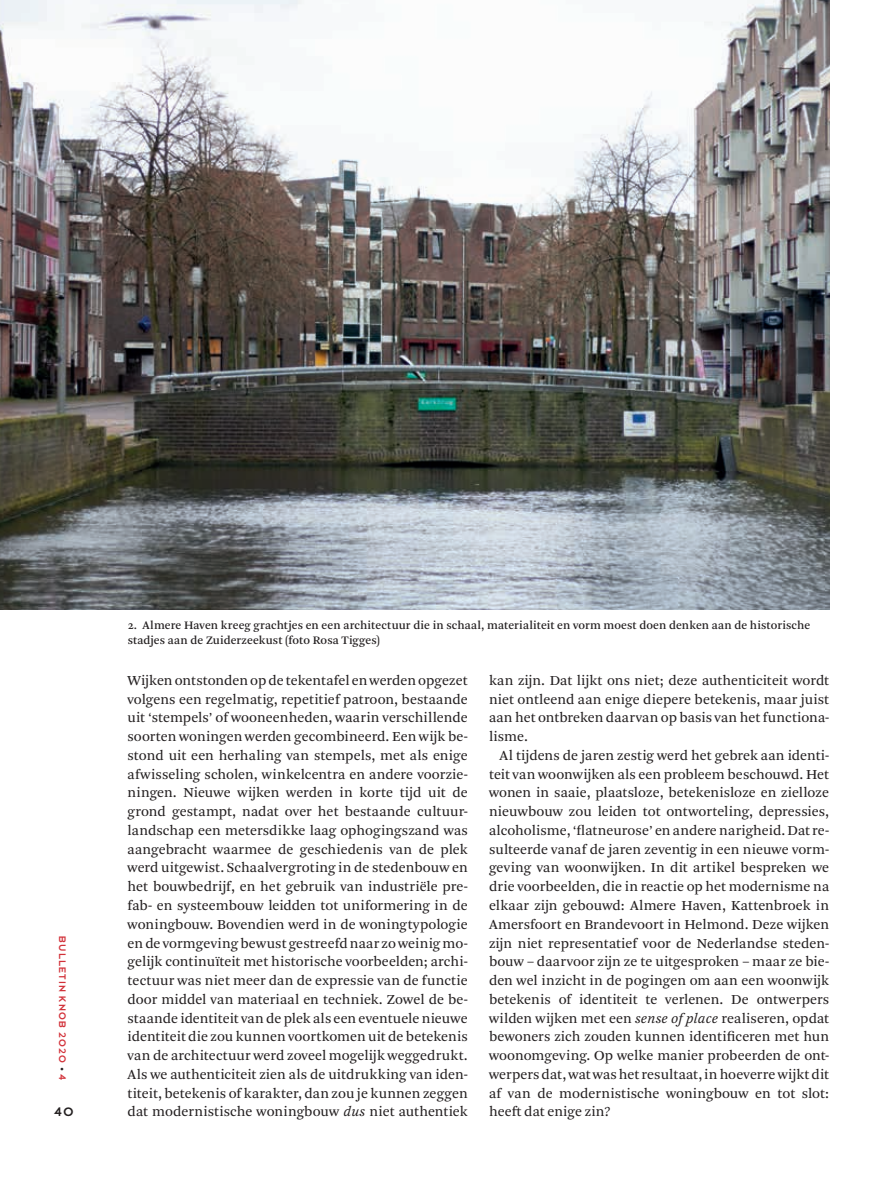
<style>
.page{position:relative;width:893px;height:1191px;background:#fff}
.page>*{position:absolute;margin:0;border:0;box-sizing:border-box;transform-origin:0 0}
.t1{font:14.4px/18.8px "Arnhem Pro Blond";letter-spacing:.005em;color:#231f20;text-align:justify}
.t2{font:13.5px "Dessau Pro";color:#231f20}
.t3{font:12px/15.8px "Arnhem Pro";letter-spacing:.01em;color:#231f20}
.t4{font:10.5px "Dessau Pro";letter-spacing:.11em;color:#d23139}
.s1{font-size:8.25px;color:#231f20}
.s2{font-style:italic}
</style>
<div class="page">
<img style="left:0;top:0;width:829px;height:610px">
<p class="t4" style="left:68px;top:936px;width:145px;rotate:90deg">BULLETIN KNOB 2020 <span class="s1">•</span> 4</p>
<p class="t2" style="left:54px;top:1105px;width:21px">40</p>
<p class="t3" style="left:128px;top:617px;width:684px">2. Almere Haven kreeg grachtjes en een architectuur die in schaal, materialiteit en vorm moest doen denken aan de historische stadjes aan de Zuiderzeekust (foto Rosa Tigges)</p>
<p class="t1" style="left:128px;top:671px;width:342px">Wijken ontstonden op de tekentafel en werden opgezet volgens een regelmatig, repetitief patroon, bestaande uit ‘stempels’ of wooneenheden, waarin verschillende soorten woningen werden gecombineerd. Een wijk be&shy;stond uit een herhaling van stempels, met als enige afwisseling scholen, winkelcentra en andere voorzie&shy;ningen. Nieuwe wijken werden in korte tijd uit de grond gestampt, nadat over het bestaande cultuur&shy;landschap een metersdikke laag ophogingszand was aangebracht waarmee de geschiedenis van de plek werd uitgewist. Schaalvergroting in de stedenbouw en het bouwbedrijf, en het gebruik van industriële pre&shy;fab- en systeembouw leidden tot uniformering in de woningbouw. Bovendien werd in de woningtypologie en de vormgeving bewust gestreefd naar zo weinig mo&shy;gelijk continuïteit met historische voorbeelden; archi&shy;tectuur was niet meer dan de expressie van de functie door middel van materiaal en techniek. Zowel de be&shy;staande identiteit van de plek als een eventuele nieuwe identiteit die zou kunnen voortkomen uit de betekenis van de architectuur werd zoveel mogelijk weggedrukt.<br>Als we authenticiteit zien als de uitdrukking van iden&shy;titeit, betekenis of karakter, dan zou je kunnen zeggen dat modernistische woningbouw <span class="s2">dus</span> niet authentiek</p>
<p class="t1" style="left:489px;top:671px;width:342px">kan zijn. Dat lijkt ons niet; deze authenticiteit wordt niet ontleend aan enige diepere betekenis, maar juist aan het ontbreken daarvan op basis van het functiona&shy;lisme.</p>
<p class="t1" style="left:489px;top:746px;width:342px;text-indent:11px">Al tijdens de jaren zestig werd het gebrek aan identi&shy;teit van woonwijken als een probleem beschouwd. Het wonen in saaie, plaatsloze, betekenisloze en zielloze nieuwbouw zou leiden tot ontworteling, depressies, alcoholisme, ‘flatneurose’ en andere narigheid. Dat re&shy;sulteerde vanaf de jaren zeventig in een nieuwe vorm&shy;geving van woonwijken. In dit artikel bespreken we drie voorbeelden, die in reactie op het modernisme na elkaar zijn gebouwd: Almere Haven, Kattenbroek in Amersfoort en Brandevoort in Helmond. Deze wijken zijn niet representatief voor de Nederlandse steden&shy;bouw – daarvoor zijn ze te uitgesproken – maar ze bie&shy;den wel inzicht in de pogingen om aan een woonwijk betekenis of identiteit te verlenen. De ontwerpers wilden wijken met een <span class="s2">sense of place</span> realiseren, opdat bewoners zich zouden kunnen identificeren met hun woonomgeving. Op welke manier probeerden de ont&shy;werpers dat, wat was het resultaat, in hoeverre wijkt dit af van de modernistische woningbouw en tot slot: heeft dat enige zin?</p>
</div>
